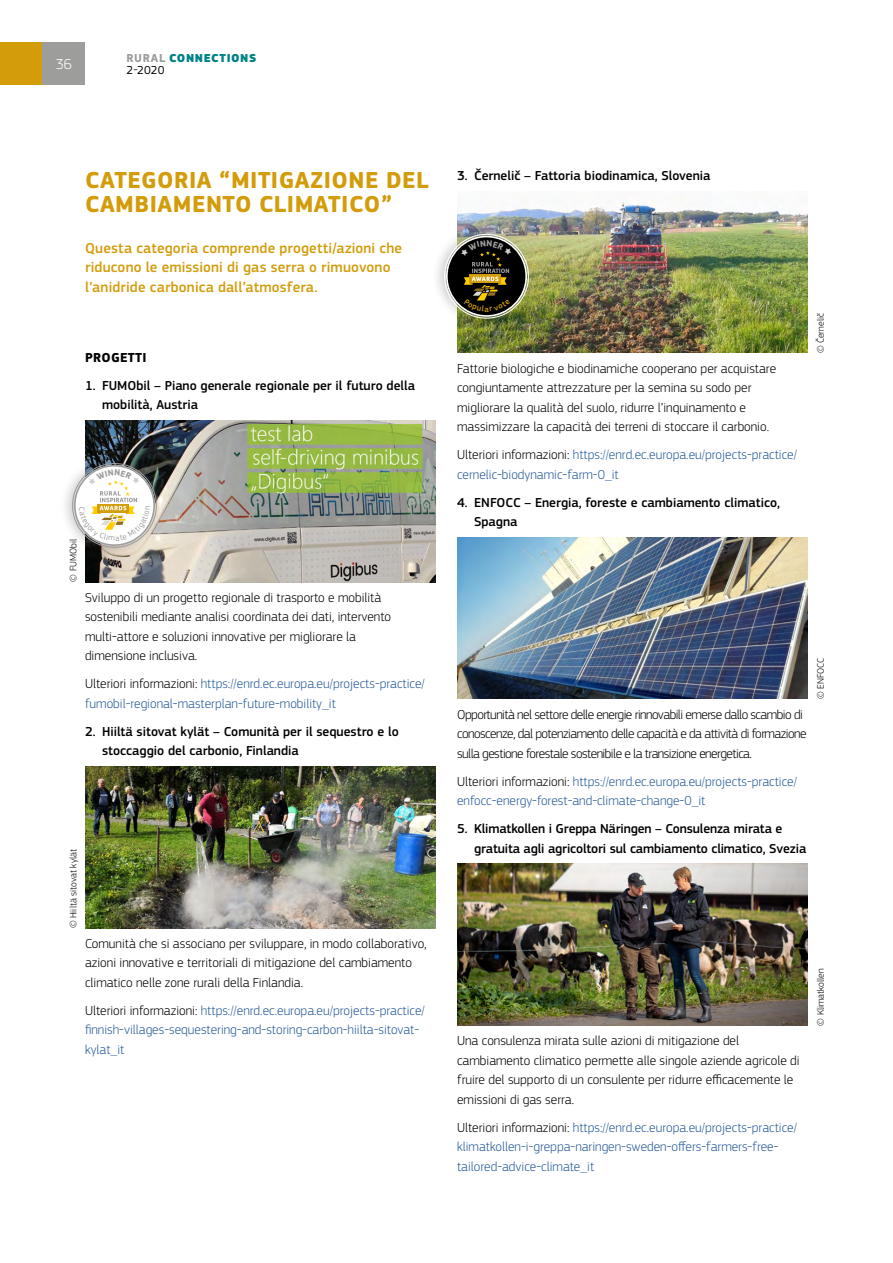
<style>
.page{position:relative;width:893px;height:1263px;background:#fff}
.page>*{position:absolute;margin:0;border:0;box-sizing:border-box;transform-origin:0 0}
.t1{font:700 24px/24px "EC Square Sans Pro";letter-spacing:.02em;color:#d39c0a}
.t2{font:500 15px/19.5px "EC Square Sans Pro";letter-spacing:.01em;color:#d39c0a}
.t3{font:300 15px "EC Square Sans Pro";color:#fff}
.t4{font:300 13.5px/19.5px "EC Square Sans Pro";color:#000}
.t5{font:300 13.5px/19.5px "EC Square Sans Pro";color:#275b9b}
.t6{font:500 13.5px/19.5px "EC Square Sans Pro";color:#000}
.t7{font:300 13.5px/19.5px "EC Square Sans Pro";letter-spacing:-.04em;color:#000}
.t8{font:700 13.5px "EC Square Sans Pro";letter-spacing:.02em;color:#000}
.t9{font:900 12px/12px "EC Square Sans Pro";letter-spacing:.05em;color:#008387}
.t10{font:300 9.75px "EC Square Sans Pro";color:#000}
.s1{font-weight:700;color:#9d9d9c}
.s2{font-weight:400;color:#000}
.s3{color:#000}
</style>
<div class="page">
<div style="left:0;top:43px;width:43px;height:42px;background:#d39c0a"></div>
<img style="left:85px;top:420px;width:351px;height:162px">
<div style="left:58px;top:453px;width:104px;height:105px;background:#000;opacity:.2"></div>
<svg style="left:74px;top:465px;width:81px;height:81px"></svg>
<div style="left:74px;top:465px;width:81px;height:81px;border:2px solid #9d9d9c;border-radius:50%"></div>
<img style="left:85px;top:766px;width:351px;height:162px">
<img style="left:457px;top:200px;width:351px;height:153px">
<div style="left:430px;top:224px;width:104px;height:105px;background:#000;opacity:.2"></div>
<svg style="left:446px;top:236px;width:81px;height:81px"></svg>
<div style="left:446px;top:236px;width:81px;height:81px;border:2px solid #fff;border-radius:50%"></div>
<img style="left:457px;top:537px;width:351px;height:162px">
<img style="left:457px;top:864px;width:351px;height:161px">
<div style="left:43px;top:43px;width:42px;height:42px;background:#9d9d9c"></div>
<svg style="left:79px;top:469px;width:71px;height:72px"></svg>
<svg style="left:460px;top:240px;width:53px;height:72px;background:#2f2914"></svg>
<p class="t3" style="left:56px;top:56px;width:18px">36</p>
<p class="t9" style="left:126px;top:53px;width:131px"><span class="s1">RURAL</span> CONNECTIONS<br><span class="s2">2-2020</span></p>
<h1 class="t1" style="left:85px;top:169px;width:345px">CATEGORIA “MITIGAZIONE DEL<br>CAMBIAMENTO CLIMATICO”</h1>
<p class="t2" style="left:85px;top:238px;width:319px">Questa categoria comprende progetti/azioni che riducono le emissioni di gas serra o rimuovono l’anidride carbonica dall’atmosfera.</p>
<p class="t8" style="left:85px;top:349px;width:63px">PROGETTI</p>
<p class="t6" style="left:102px;top:376px;width:314px;text-indent:-17px">1. FUMObil – Piano generale regionale per il futuro della mobilità, Austria</p>
<p class="t10" style="left:68px;top:582px;width:44px;rotate:-90deg">© FUMObil</p>
<p class="t4" style="left:85px;top:588px;width:308px">Sviluppo di un progetto regionale di trasporto e mobilità sostenibili mediante analisi coordinata dei dati, intervento multi-attore e soluzioni innovative per migliorare la dimensione inclusiva.</p>
<p class="t5" style="left:85px;top:674px;width:341px"><span class="s3">Ulteriori informazioni:</span> https://enrd.ec.europa.eu/projects-practice/ fumobil-regional-masterplan-future-mobility_it</p>
<p class="t6" style="left:102px;top:722px;width:298px;text-indent:-17px">2. Hiiltä sitovat kylät – Comunità per il sequestro e lo stoccaggio del carbonio, Finlandia</p>
<p class="t10" style="left:68px;top:928px;width:81px;rotate:-90deg">© Hiiltä sitovat kylät</p>
<p class="t4" style="left:85px;top:934px;width:343px">Comunità che si associano per sviluppare, in modo collaborativo, azioni innovative e territoriali di mitigazione del cambiamento climatico nelle zone rurali della Finlandia.</p>
<p class="t5" style="left:85px;top:1001px;width:341px"><span class="s3">Ulteriori informazioni:</span> https://enrd.ec.europa.eu/projects-practice/ finnish-villages-sequestering-and-storing-carbon-hiilta-sitovat&shy;kylat_it</p>
<p class="t6" style="left:457px;top:166px;width:255px">3. Černelič – Fattoria biodinamica, Slovenia</p>
<p class="t4" style="left:457px;top:358px;width:321px">Fattorie biologiche e biodinamiche cooperano per acquistare congiuntamente attrezzature per la semina su sodo per migliorare la qualità del suolo, ridurre l’inquinamento e massimizzare la capacità dei terreni di stoccare il carbonio.</p>
<p class="t5" style="left:457px;top:445px;width:341px"><span class="s3">Ulteriori informazioni:</span> https://enrd.ec.europa.eu/projects-practice/ cernelic-biodynamic-farm-0_it</p>
<p class="t6" style="left:474px;top:493px;width:307px;text-indent:-17px">4. ENFOCC – Energia, foreste e cambiamento climatico,<br>Spagna</p>
<p class="t10" style="left:815px;top:353px;width:42px;rotate:-90deg">© Černelič</p>
<p class="t7" style="left:457px;top:704px;width:351px">Opportunità nel settore delle energie rinnovabili emerse dallo scambio di conoscenze, dal potenziamento delle capacità e da attività di formazione sulla gestione forestale sostenibile e la transizione energetica.</p>
<p class="t5" style="left:457px;top:771px;width:341px"><span class="s3">Ulteriori informazioni:</span> https://enrd.ec.europa.eu/projects-practice/ enfocc-energy-forest-and-climate-change-0_it</p>
<p class="t6" style="left:474px;top:819px;width:334px;text-indent:-17px">5. Klimatkollen i Greppa Näringen – Consulenza mirata e gratuita agli agricoltori sul cambiamento climatico, Svezia</p>
<p class="t10" style="left:815px;top:699px;width:43px;rotate:-90deg">© ENFOCC</p>
<p class="t4" style="left:457px;top:1031px;width:344px">Una consulenza mirata sulle azioni di mitigazione del cambiamento climatico permette alle singole aziende agricole di fruire del supporto di un consulente per ridurre efficacemente le emissioni di gas serra.</p>
<p class="t5" style="left:457px;top:1117px;width:341px"><span class="s3">Ulteriori informazioni:</span> https://enrd.ec.europa.eu/projects-practice/ klimatkollen-i-greppa-naringen-sweden-offers-farmers-free&shy;tailored-advice-climate_it</p>
<p class="t10" style="left:815px;top:1025px;width:59px;rotate:-90deg">© Klimatkollen</p>
</div>
